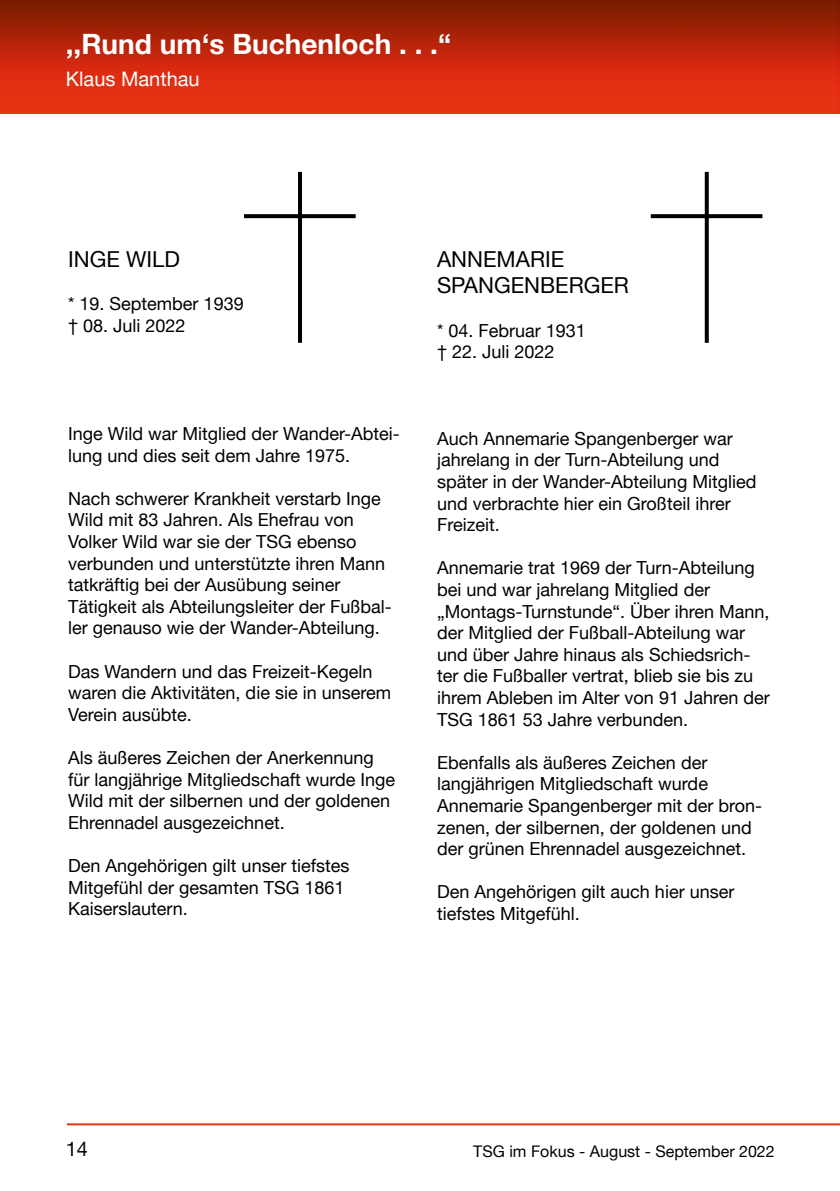
<style>
.page{position:relative;width:840px;height:1191px;background:#fff}
.page>*{position:absolute;margin:0;border:0;box-sizing:border-box;transform-origin:0 0}
.t1{font:700 28px "Helvetica Neue";color:#fff}
.t2{font:22px/26.4px "Helvetica Neue";color:#000}
.t3{font:20px "Helvetica Neue";color:#fff}
.t4{font:20px "Helvetica Neue";color:#000}
.t5{font:18px/21.6px "Helvetica Neue";color:#000}
.t6{font:16px "Helvetica Neue";color:#000}
</style>
<div class="page">
<img style="left:0;top:0;width:839px;height:113px">
<hr style="left:67px;top:1123px;width:772px;height:2px;background:#e63312">
<hr style="left:298px;top:172px;width:4px;height:171px;background:#000">
<svg style="left:244px;top:214px;width:111px;height:4px"></svg>
<svg style="left:704px;top:172px;width:4px;height:171px"></svg>
<svg style="left:650px;top:214px;width:112px;height:4px"></svg>
<h1 class="t1" style="left:66px;top:27px;width:386px">,,Rund um‘s Buchenloch . . .“</h1>
<p class="t3" style="left:66px;top:67px;width:135px">Klaus Manthau</p>
<p class="t2" style="left:68px;top:246px;width:113px">INGE WILD</p>
<p class="t5" style="left:68px;top:293px;width:177px">* 19. September 1939 † 08. Juli 2022</p>
<p class="t5" style="left:68px;top:422px;width:333px">Inge Wild war Mitglied der Wander-Abtei&shy;lung und dies seit dem Jahre 1975.</p>
<p class="t5" style="left:68px;top:487px;width:325px">Nach schwerer Krankheit verstarb Inge Wild mit 83 Jahren. Als Ehefrau von Volker Wild war sie der TSG ebenso verbunden und unterstützte ihren Mann tatkräftig bei der Ausübung seiner Tätigkeit als Abteilungsleiter der Fußbal&shy;ler genauso wie der Wander-Abteilung.</p>
<p class="t5" style="left:68px;top:660px;width:324px">Das Wandern und das Freizeit-Kegeln waren die Aktivitäten, die sie in unserem<br>Verein ausübte.</p>
<p class="t5" style="left:68px;top:746px;width:328px">Als äußeres Zeichen der Anerkennung für langjährige Mitgliedschaft wurde Inge Wild mit der silbernen und der goldenen Ehrennadel ausgezeichnet.</p>
<p class="t5" style="left:68px;top:854px;width:283px">Den Angehörigen gilt unser tiefstes<br>Mitgefühl der gesamten TSG 1861<br>Kaiserslautern.</p>
<p class="t2" style="left:437px;top:246px;width:193px">ANNEMARIE<br>SPANGENBERGER</p>
<p class="t5" style="left:437px;top:319px;width:150px">* 04. Februar 1931 † 22. Juli 2022</p>
<p class="t5" style="left:437px;top:427px;width:321px">Auch Annemarie Spangenberger war jahrelang in der Turn-Abteilung und später in der Wander-Abteilung Mitglied und verbrachte hier ein Großteil ihrer<br>Freizeit.</p>
<p class="t5" style="left:437px;top:557px;width:334px">Annemarie trat 1969 der Turn-Abteilung bei und war jahrelang Mitglied der „Montags-Turnstunde“. Über ihren Mann, der Mitglied der Fußball-Abteilung war und über Jahre hinaus als Schiedsrich&shy;ter die Fußballer vertrat, blieb sie bis zu ihrem Ableben im Alter von 91 Jahren der TSG 1861 53 Jahre verbunden.</p>
<p class="t5" style="left:437px;top:751px;width:326px">Ebenfalls als äußeres Zeichen der langjährigen Mitgliedschaft wurde Annemarie Spangenberger mit der bron&shy;zenen, der silbernen, der goldenen und der grünen Ehrennadel ausgezeichnet.</p>
<p class="t5" style="left:437px;top:881px;width:299px">Den Angehörigen gilt auch hier unser tiefstes Mitgefühl.</p>
<p class="t4" style="left:66px;top:1136px;width:24px">14</p>
<p class="t6" style="left:473px;top:1141px;width:303px">TSG im Fokus - August - September 2022</p>
</div>
